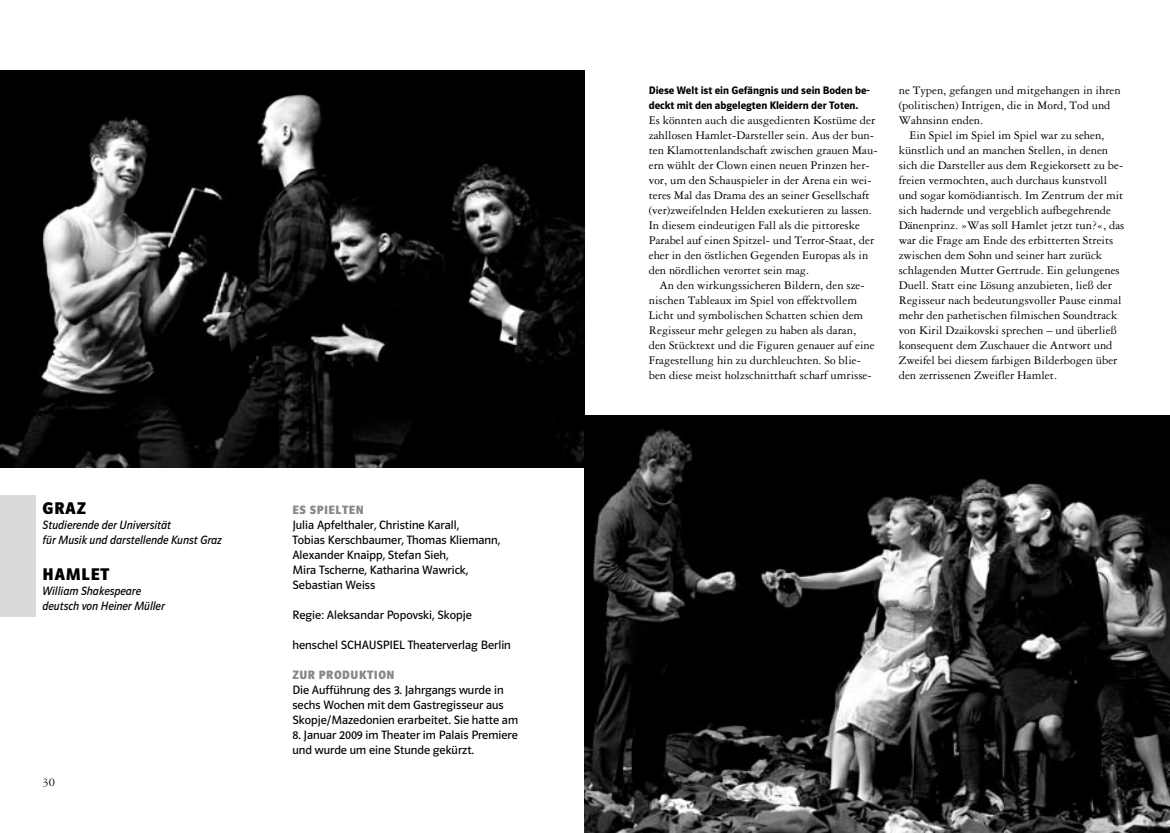
<style>
.page{position:relative;width:1170px;height:833px;background:#fff}
.page>*{position:absolute;margin:0;border:0;box-sizing:border-box;transform-origin:0 0}
.t1{font:700 17.5px "Polo 22 K";letter-spacing:.05em;color:#000}
.t2{font:12.5px/15px "Garamond Three";color:#000}
.t3{font:12.5px/15px "Polo 22 K Buch";color:#000}
.t4{font:12.5px/15px "Polo 22 K Buch Kursiv";color:#000;scale:.95 1}
.t5{font:700 12.5px "Polo 22 K";letter-spacing:.05em;color:#87888a}
.t6{font:11.25px/15px "Polo 22 K Hfett";color:#000}
</style>
<div class="page">
<img style="left:0;top:71px;width:585px;height:396px">
<div style="left:0;top:495px;width:35px;height:122px;background:#d9dadb"></div>
<img style="left:585px;top:415px;width:584px;height:418px">
<h1 class="t1" style="left:43px;top:498px;width:45px">GRAZ</h1>
<p class="t4" style="left:43px;top:517px;width:190px">Studierende der Universität<br>für Musik und darstellende Kunst Graz</p>
<h1 class="t1" style="left:43px;top:565px;width:68px">HAMLET</h1>
<p class="t4" style="left:43px;top:584px;width:130px">William Shakespeare deutsch von Heiner Müller</p>
<p class="t2" style="left:43px;top:774px;width:14px">30</p>
<p class="t5" style="left:292px;top:503px;width:25px">ES SPIELTEN</p>
<p class="t3" style="left:292px;top:518px;width:209px">Julia Apfelthaler, Christine Karall,<br>Tobias Kerschbaumer, Thomas Kliemann,<br>Alexander Knaipp, Stefan Sieh,<br>Mira Tscherne, Katharina Wawrick,<br>Sebastian Weiss</p>
<p class="t3" style="left:292px;top:608px;width:181px">Regie: Aleksandar Popovski, Skopje</p>
<p class="t3" style="left:292px;top:638px;width:62px">henschel Schauspiel</p>
<p class="t3" style="left:407px;top:638px;width:105px">Theaterverlag Berlin</p>
<p class="t5" style="left:292px;top:668px;width:83px">ZUR PRODUKTION</p>
<p class="t3" style="left:292px;top:683px;width:227px">Die Aufführung des 3. Jahrgangs wurde in sechs Wochen mit dem Gastregisseur aus<br>Skopje/Mazedonien erarbeitet. Sie hatte am</p>
<p class="t3" style="left:292px;top:728px;width:227px">8. Januar 2009 im Theater im Palais Premiere und wurde um eine Stunde gekürzt.</p>
<p class="t6" style="left:648px;top:83px;width:222px">Diese Welt ist ein Gefängnis und sein Boden be&shy;deckt mit den abgelegten Kleidern der Toten.</p>
<p class="t2" style="left:648px;top:113px;width:230px">Es könnten auch die ausgedienten Kostüme der zahllosen Hamlet-Darsteller sein. Aus der bun&shy;ten Klamottenlandschaft zwischen grauen Mau&shy;ern wühlt der Clown einen neuen Prinzen her&shy;vor, um den Schauspieler in der Arena ein wei&shy;teres Mal das Drama des an seiner Gesellschaft (ver)zweifelnden Helden exekutieren zu lassen.<br>In diesem eindeutigen Fall als die pittoreske Parabel auf einen Spitzel- und Terror-Staat, der eher in den östlichen Gegenden Europas als in den nördlichen verortet sein mag.</p>
<p class="t2" style="left:648px;top:278px;width:227px;text-indent:11px">An den wirkungssicheren Bildern, den sze&shy;nischen Tableaux im Spiel von effektvollem Licht und symbolischen Schatten schien dem Regisseur mehr gelegen zu haben als daran, den Stücktext und die Figuren genauer auf eine Fragestellung hin zu durchleuchten. So blie&shy;ben diese meist holzschnitthaft scharf umrisse-</p>
<p class="t2" style="left:898px;top:83px;width:223px">ne Typen, gefangen und mitgehangen in ihren (politischen) Intrigen, die in Mord, Tod und<br>Wahnsinn enden.</p>
<p class="t2" style="left:898px;top:128px;width:227px;text-indent:11px">Ein Spiel im Spiel im Spiel war zu sehen, künstlich und an manchen Stellen, in denen sich die Darsteller aus dem Regiekorsett zu be&shy;freien vermochten, auch durchaus kunstvoll und sogar komödiantisch. Im Zentrum der mit sich hadernde und vergeblich aufbegehrende Dänenprinz. »Was soll Hamlet jetzt tun?«, das war die Frage am Ende des erbitterten Streits zwischen dem Sohn und seiner hart zurück schlagenden Mutter Gertrude. Ein gelungenes Duell. Statt eine Lösung anzubieten, ließ der Regisseur nach bedeutungsvoller Pause einmal mehr den pathetischen filmischen Soundtrack von Kiril Dzaikovski sprechen – und überließ konsequent dem Zuschauer die Antwort und Zweifel bei diesem farbigen Bilderbogen über den zerrissenen Zweifler Hamlet.</p>
</div>
